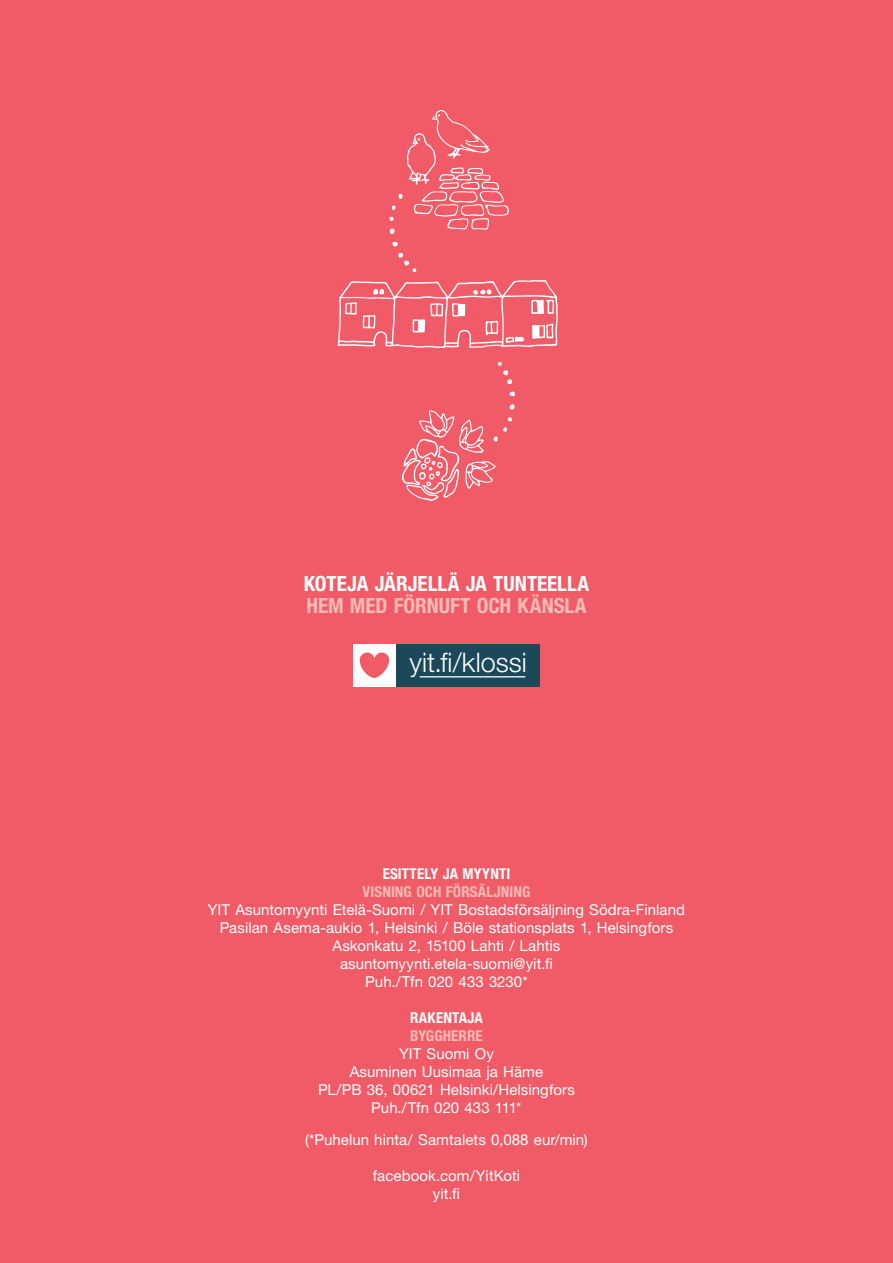
<style>
.page{position:relative;width:893px;height:1263px;background:#f15b67}
.page>*{position:absolute;margin:0;border:0;box-sizing:border-box;transform-origin:0 0}
.t1{font:300 27px "Helvetica Neue LT Pro";color:#fff}
.t2{font:700 condensed 21px "Helvetica Neue LT Pro";color:#fff}
.t3{font:700 condensed 21px "Helvetica Neue LT Pro";color:#f9bbb5}
.t4{font:15px/18px "Helvetica Neue LT Pro";letter-spacing:.005em;color:#fff;text-align:center}
.t5{font:700 condensed 15px "Helvetica Neue LT Pro";letter-spacing:.005em;color:#f9bbb5}
.t6{font:700 condensed 15px "Helvetica Neue LT Pro";letter-spacing:.01em;color:#fff}
</style>
<div class="page">
<div style="left:396px;top:644px;width:144px;height:42px;background:#1b495a"></div>
<div style="left:353px;top:644px;width:43px;height:42px;background:#fff"></div>
<svg style="left:360px;top:652px;width:29px;height:26px"></svg>
<hr style="left:420px;top:676px;width:105px;height:1px;background:#fff">
<svg style="left:338px;top:280px;width:220px;height:68px"></svg>
<svg style="left:509px;top:391px;width:6px;height:5px"></svg>
<svg style="left:402px;top:404px;width:113px;height:97px"></svg>
<svg style="left:498px;top:362px;width:14px;height:22px"></svg>
<svg style="left:389px;top:110px;width:120px;height:124px"></svg>
<svg style="left:392px;top:242px;width:25px;height:30px"></svg>
<h2 class="t2" style="left:304px;top:571px;width:287px">KOTEJA JÄRJELLÄ JA TUNTEELLA</h2>
<h2 class="t3" style="left:306px;top:593px;width:282px">HEM MED FÖRNUFT OCH KÄNSLA</h2>
<h1 class="t1" style="left:409px;top:646px;width:119px">yit.fi/klossi</h1>
<p class="t6" style="left:383px;top:865px;width:129px">ESITTELY JA MYYNTI</p>
<p class="t5" style="left:363px;top:883px;width:169px">VISNING OCH FÖRSÄLJNING</p>
<p class="t4" style="left:208px;top:900px;width:479px">YIT Asuntomyynti Etelä-Suomi / YIT Bostadsförsäljning Södra-Finland Pasilan Asema-aukio 1, Helsinki / Böle stationsplats 1, Helsingfors Askonkatu 2, 15100 Lahti / Lahtis<br>asuntomyynti.etela-suomi@yit.fi<br>Puh./Tfn 020 433 3230*</p>
<p class="t6" style="left:410px;top:1009px;width:74px">RAKENTAJA</p>
<p class="t5" style="left:410px;top:1027px;width:74px">BYGGHERRE</p>
<p class="t4" style="left:318px;top:1044px;width:258px">YIT Suomi Oy<br>Asuminen Uusimaa ja Häme<br>PL/PB 36, 00621 Helsinki/Helsingfors<br>Puh./Tfn 020 433 111*</p>
<p class="t4" style="left:305px;top:1130px;width:284px">(*Puhelun hinta/ Samtalets 0,088 eur/min)</p>
<p class="t4" style="left:373px;top:1166px;width:149px">facebook.com/YitKoti yit.fi</p>
</div>
